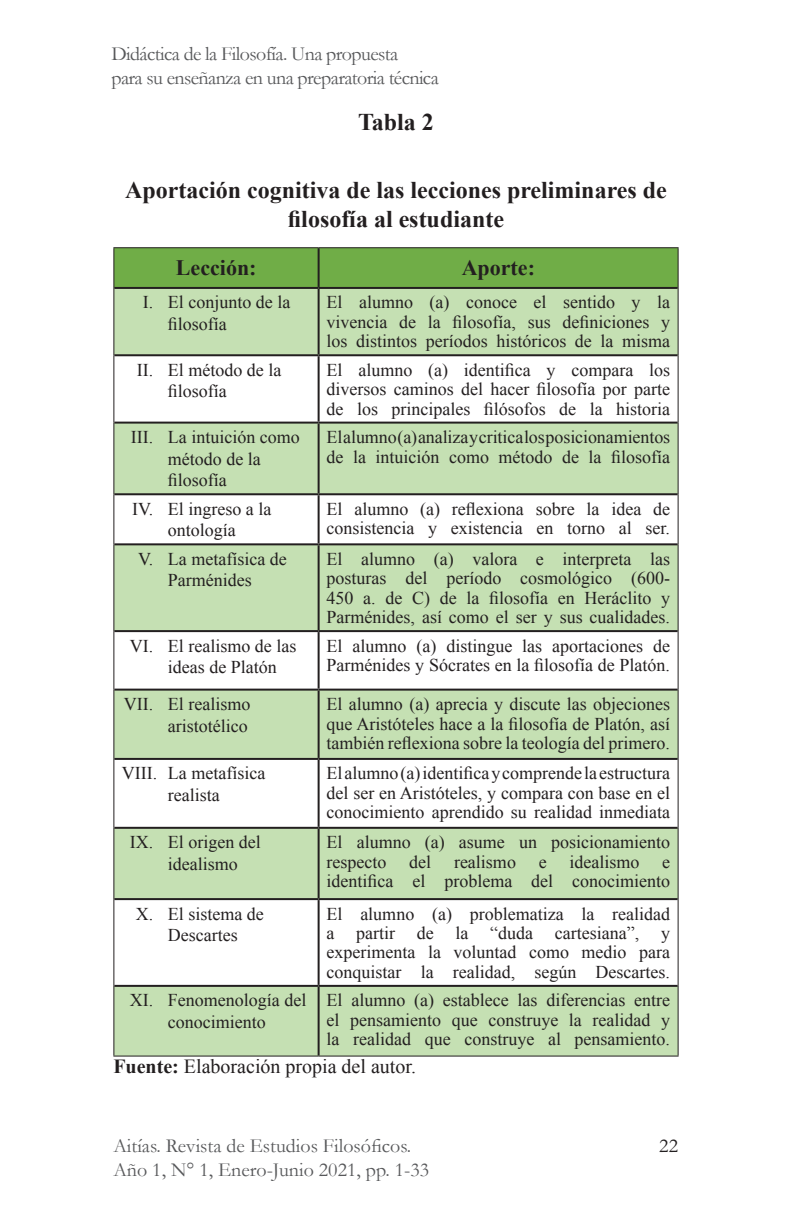
<style>
.page{position:relative;width:792px;height:1224px;background:#fff}
.page>*{position:absolute;margin:0;border:0;box-sizing:border-box;transform-origin:0 0}
.Humanitas_Subtítulo{font:700 24px/28.8px "Times New Roman";color:#221e1f;text-align:center}
.t1{font:700 22px "Times New Roman";color:#231f20}
.t2{font:20px/24px "Garamond";letter-spacing:-.03em;color:#57585a}
.t3{font:20px/24px "Garamond";color:#57585a}
.Humanitas_citar_fuen{font:20px "Times New Roman";color:#221e1f}
.t4{font:20px "Garamond";color:#231f20}
.t5{font:18px/19.4px "Times New Roman";color:#231f20}
.s1{font-weight:700}
</style>
<div class="page">
<div style="left:114px;top:248px;width:564px;height:39px;background:#70ad47"></div>
<svg style="left:114px;top:289px;width:564px;height:767px;fill:#c5e0b3"></svg>
<hr style="left:318px;top:248px;width:2px;height:39px;background:#231f20">
<hr style="left:114px;top:287px;width:205px;height:2px;background:#231f20">
<hr style="left:319px;top:287px;width:359px;height:2px;background:#231f20">
<hr style="left:318px;top:289px;width:2px;height:65px;background:#231f20">
<hr style="left:114px;top:354px;width:205px;height:2px;background:#231f20">
<hr style="left:319px;top:354px;width:359px;height:2px;background:#231f20">
<hr style="left:318px;top:356px;width:2px;height:66px;background:#231f20">
<hr style="left:114px;top:422px;width:205px;height:2px;background:#231f20">
<hr style="left:319px;top:422px;width:359px;height:2px;background:#231f20">
<hr style="left:318px;top:424px;width:2px;height:69px;background:#231f20">
<hr style="left:114px;top:493px;width:205px;height:2px;background:#231f20">
<hr style="left:319px;top:493px;width:359px;height:2px;background:#231f20">
<hr style="left:318px;top:495px;width:2px;height:48px;background:#231f20">
<hr style="left:114px;top:543px;width:205px;height:2px;background:#231f20">
<hr style="left:319px;top:543px;width:359px;height:2px;background:#231f20">
<hr style="left:318px;top:545px;width:2px;height:85px;background:#231f20">
<hr style="left:114px;top:630px;width:205px;height:2px;background:#231f20">
<hr style="left:319px;top:630px;width:359px;height:2px;background:#231f20">
<hr style="left:318px;top:632px;width:2px;height:57px;background:#231f20">
<hr style="left:114px;top:689px;width:205px;height:2px;background:#231f20">
<hr style="left:319px;top:689px;width:359px;height:2px;background:#231f20">
<hr style="left:318px;top:691px;width:2px;height:67px;background:#231f20">
<hr style="left:114px;top:758px;width:205px;height:2px;background:#231f20">
<hr style="left:319px;top:758px;width:359px;height:2px;background:#231f20">
<hr style="left:318px;top:760px;width:2px;height:67px;background:#231f20">
<hr style="left:114px;top:827px;width:205px;height:2px;background:#231f20">
<hr style="left:319px;top:827px;width:359px;height:2px;background:#231f20">
<hr style="left:318px;top:829px;width:2px;height:69px;background:#231f20">
<hr style="left:114px;top:898px;width:205px;height:2px;background:#231f20">
<hr style="left:319px;top:898px;width:359px;height:2px;background:#231f20">
<hr style="left:318px;top:900px;width:2px;height:85px;background:#231f20">
<hr style="left:114px;top:985px;width:205px;height:2px;background:#231f20">
<hr style="left:319px;top:985px;width:359px;height:2px;background:#231f20">
<hr style="left:318px;top:987px;width:2px;height:69px;background:#231f20">
<hr style="left:113px;top:247px;width:206px;height:1px;background:#231f20">
<hr style="left:113px;top:248px;width:1px;height:40px;background:#231f20">
<hr style="left:319px;top:247px;width:360px;height:1px;background:#231f20">
<hr style="left:678px;top:248px;width:1px;height:40px;background:#231f20">
<hr style="left:113px;top:288px;width:1px;height:67px;background:#231f20">
<hr style="left:678px;top:288px;width:1px;height:67px;background:#231f20">
<hr style="left:113px;top:355px;width:1px;height:68px;background:#231f20">
<hr style="left:678px;top:355px;width:1px;height:68px;background:#231f20">
<hr style="left:113px;top:423px;width:1px;height:71px;background:#231f20">
<hr style="left:678px;top:423px;width:1px;height:71px;background:#231f20">
<hr style="left:113px;top:494px;width:1px;height:50px;background:#231f20">
<hr style="left:678px;top:494px;width:1px;height:50px;background:#231f20">
<hr style="left:113px;top:544px;width:1px;height:87px;background:#231f20">
<hr style="left:678px;top:544px;width:1px;height:87px;background:#231f20">
<hr style="left:113px;top:631px;width:1px;height:59px;background:#231f20">
<hr style="left:678px;top:631px;width:1px;height:59px;background:#231f20">
<hr style="left:113px;top:690px;width:1px;height:69px;background:#231f20">
<hr style="left:678px;top:690px;width:1px;height:69px;background:#231f20">
<hr style="left:113px;top:759px;width:1px;height:69px;background:#231f20">
<hr style="left:678px;top:759px;width:1px;height:69px;background:#231f20">
<hr style="left:113px;top:828px;width:1px;height:71px;background:#231f20">
<hr style="left:678px;top:828px;width:1px;height:71px;background:#231f20">
<hr style="left:113px;top:899px;width:1px;height:87px;background:#231f20">
<hr style="left:678px;top:899px;width:1px;height:87px;background:#231f20">
<hr style="left:113px;top:986px;width:1px;height:70px;background:#231f20">
<hr style="left:678px;top:986px;width:1px;height:70px;background:#231f20">
<hr style="left:113px;top:1056px;width:206px;height:1px;background:#231f20">
<hr style="left:319px;top:1056px;width:360px;height:1px;background:#231f20">
<p class="t2" style="left:111px;top:41px;width:329px">Didáctica de la Filosofía. Una propuesta<br>para su enseñanza en una preparatoria técnica</p>
<p class="Humanitas_Subtítulo" style="left:358px;top:107px;width:77px">Tabla 2</p>
<p class="Humanitas_Subtítulo" style="left:125px;top:175px;width:543px">Aportación cognitiva de las lecciones preliminares de filosofía al estudiante</p>
<p class="t1" style="left:176px;top:253px;width:82px">Lección:</p>
<p class="t1" style="left:462px;top:253px;width:75px">Aporte:</p>
<p class="t5" style="left:168px;top:291px;width:124px;line-height:21.6px;text-indent:-25px">I. El conjunto de la filosofía</p>
<p class="t5" style="left:327px;top:292px;width:345px;text-align:justify">El alumno (a) conoce el sentido y la vivencia de la filosofía, sus definiciones y los distintos períodos históricos de la misma</p>
<p class="t5" style="left:168px;top:359px;width:115px;line-height:21.6px;text-indent:-31px">II. El método de la filosofía</p>
<p class="t5" style="left:327px;top:360px;width:345px;text-align:justify">El alumno (a) identifica y compara los diversos caminos del hacer filosofía por parte de los principales filósofos de la historia</p>
<p class="t5" style="left:168px;top:426px;width:133px;line-height:21.6px;text-indent:-37px">III. La intuición como método de la filosofía</p>
<p class="t5" style="left:327px;top:427px;width:345px">El alumno (a) analiza y critica los posicionamientos de la intuición como método de la filosofía</p>
<p class="t5" style="left:132px;top:498px;width:141px;line-height:21.6px;text-align:center">IV. El ingreso a la ontología</p>
<p class="t5" style="left:327px;top:499px;width:345px">El alumno (a) reflexiona sobre la idea de consistencia y existencia en torno al ser.</p>
<p class="t5" style="left:138px;top:548px;width:150px;line-height:21.6px;text-align:center">V. La metafísica de<br>Parménides</p>
<p class="t5" style="left:327px;top:549px;width:345px;text-align:justify">El alumno (a) valora e interpreta las posturas del período cosmológico (600- 450 a. de C) de la filosofía en Heráclito y Parménides, así como el ser y sus cualidades.</p>
<p class="t5" style="left:168px;top:634px;width:130px;line-height:21.6px;text-indent:-38px">VI. El realismo de las ideas de Platón</p>
<p class="t5" style="left:327px;top:636px;width:345px">El alumno (a) distingue las aportaciones de<br>Parménides y Sócrates en la filosofía de Platón.</p>
<p class="t5" style="left:124px;top:693px;width:128px;line-height:21.6px;text-align:right">VII. El realismo aristotélico</p>
<p class="t5" style="left:327px;top:694px;width:345px;text-align:justify">El alumno (a) aprecia y discute las objeciones que Aristóteles hace a la filosofía de Platón, así también reflexiona sobre la teología del primero.</p>
<p class="t5" style="left:122px;top:762px;width:145px;line-height:21.6px;text-align:center">VIII. La metafísica realista</p>
<p class="t5" style="left:327px;top:763px;width:345px;text-align:justify">El alumno (a) identifica y comprende la estructura del ser en Aristóteles, y compara con base en el conocimiento aprendido su realidad inmediata</p>
<p class="t5" style="left:168px;top:831px;width:94px;line-height:21.6px;text-indent:-38px">IX. El origen del idealismo</p>
<p class="t5" style="left:327px;top:832px;width:345px">El alumno (a) asume un posicionamiento respecto</p>
<p class="t5" style="left:409px;top:852px;width:23px">del</p>
<p class="t5" style="left:454px;top:852px;width:63px">realismo</p>
<p class="t5" style="left:539px;top:852px;width:9px">e</p>
<p class="t5" style="left:569px;top:852px;width:72px">idealismo</p>
<p class="t5" style="left:327px;top:852px;width:345px;text-align:right">e<br>identifica el problema del conocimiento</p>
<p class="t5" style="left:136px;top:902px;width:130px;line-height:21.6px;text-align:center">X. El sistema de<br>Descartes</p>
<p class="t5" style="left:327px;top:904px;width:345px;text-align:justify">El alumno (a) problematiza la realidad a partir de la “duda cartesiana”, y experimenta la voluntad como medio para conquistar la realidad, según Descartes.</p>
<p class="t5" style="left:130px;top:989px;width:178px;line-height:21.6px;text-align:center">XI. Fenomenología del conocimiento</p>
<p class="t5" style="left:327px;top:990px;width:345px;text-align:justify">El alumno (a) establece las diferencias entre el pensamiento que construye la realidad y la realidad que construye al pensamiento.</p>
<p class="Humanitas_citar_fuen" style="left:113px;top:1052px;width:304px"><span class="s1">Fuente:</span> Elaboración propia del autor.</p>
<p class="t3" style="left:113px;top:1133px;width:317px">Aitías. Revista de Estudios Filosóficos.<br>Año 1, N° 1, Enero-Junio 2021, pp. 1-33</p>
<p class="t4" style="left:659px;top:1132px;width:20px">22</p>
</div>
